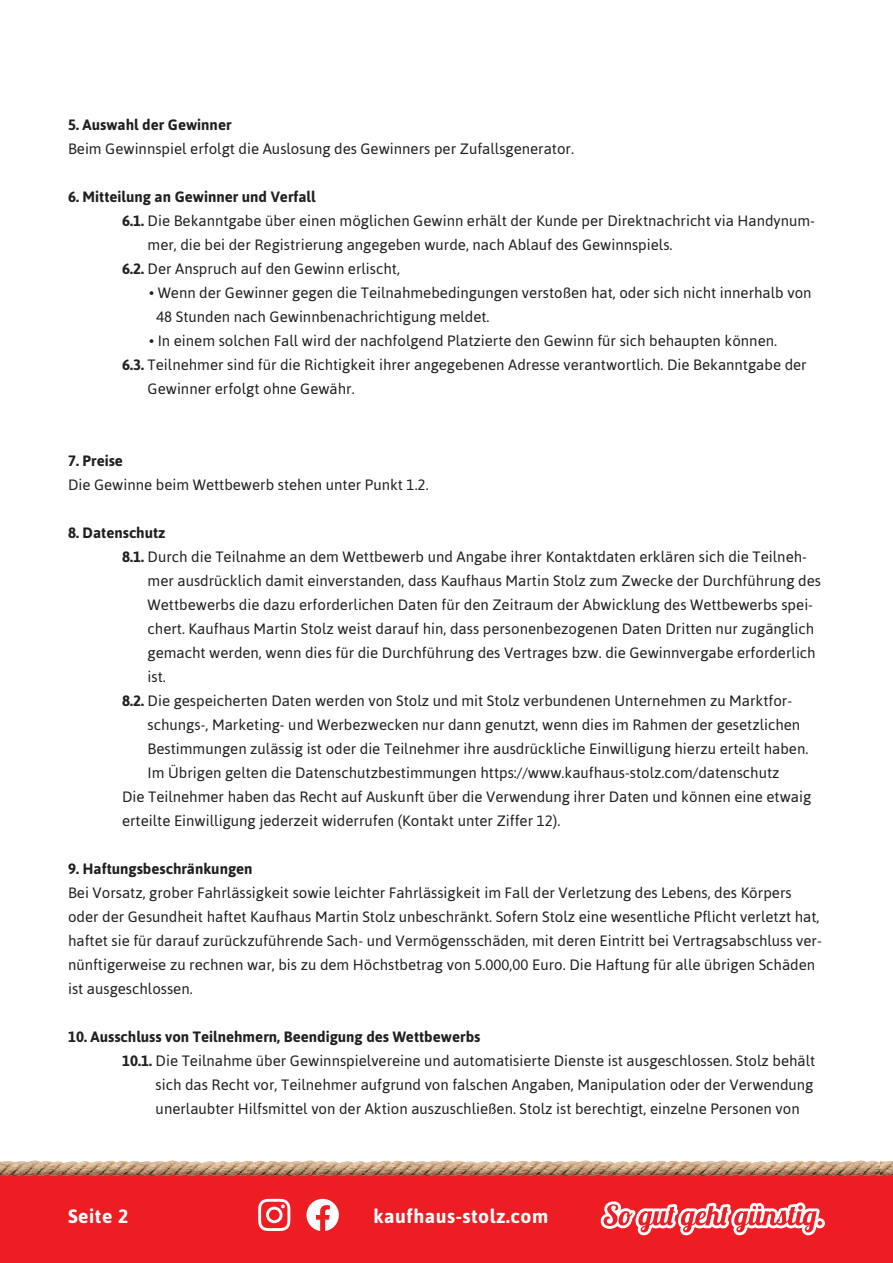
<style>
.page{position:relative;width:893px;height:1263px;background:#fff}
.page>*{position:absolute;margin:0;border:0;box-sizing:border-box;transform-origin:0 0}
.t1{font:700 19.35px "Asap";letter-spacing:.03em;color:#fff}
.t2{font:15px/24px "Asap";color:#231f20}
.t3{font:700 15px "Asap";color:#231f20}
.s1{font-weight:700}
</style>
<div class="page">
<div style="left:0;top:1174px;width:893px;height:89px;background:#ee1d23"></div>
<img style="left:0;top:1160px;width:880px;height:17px">
<svg style="left:601px;top:1201px;width:224px;height:34px"></svg>
<svg style="left:258px;top:1199px;width:32px;height:32px"></svg>
<svg style="left:306px;top:1199px;width:33px;height:32px"></svg>
<img style="left:880px;top:1161px;width:13px;height:15px">
<p class="t3" style="left:68px;top:116px;width:165px">5. Auswahl der Gewinner</p>
<p class="t2" style="left:68px;top:137px;width:507px">Beim Gewinnspiel erfolgt die Auslosung des Gewinners per Zufallsgenerator.</p>
<p class="t3" style="left:68px;top:188px;width:249px">6. Mitteilung an Gewinner und Verfall</p>
<p class="t2" style="left:122px;top:209px;width:694px"><span class="s1">6.1.</span> Die Bekanntgabe über einen möglichen Gewinn erhält der Kunde per Direktnachricht via Handynum-</p>
<p class="t2" style="left:148px;top:233px;width:526px">mer, die bei der Registrierung angegeben wurde, nach Ablauf des Gewinnspiels.</p>
<p class="t2" style="left:122px;top:257px;width:279px"><span class="s1">6.2.</span> Der Anspruch auf den Gewinn erlischt,</p>
<p class="t2" style="left:156px;top:281px;width:657px;text-indent:-7px">• Wenn der Gewinner gegen die Teilnahmebedingungen verstoßen hat, oder sich nicht innerhalb von<br>48 Stunden nach Gewinnbenachrichtigung meldet.</p>
<p class="t2" style="left:149px;top:329px;width:629px">• In einem solchen Fall wird der nachfolgend Platzierte den Gewinn für sich behaupten können.</p>
<p class="t2" style="left:122px;top:353px;width:686px"><span class="s1">6.3.</span> Teilnehmer sind für die Richtigkeit ihrer angegebenen Adresse verantwortlich. Die Bekanntgabe der</p>
<p class="t2" style="left:148px;top:377px;width:209px">Gewinner erfolgt ohne Gewähr.</p>
<p class="t3" style="left:68px;top:452px;width:56px">7. Preise</p>
<p class="t2" style="left:68px;top:473px;width:362px">Die Gewinne beim Wettbewerb stehen unter Punkt 1.2.</p>
<p class="t3" style="left:68px;top:524px;width:99px">8. Datenschutz</p>
<p class="t2" style="left:122px;top:545px;width:686px"><span class="s1">8.1.</span> Durch die Teilnahme an dem Wettbewerb und Angabe ihrer Kontaktdaten erklären sich die Teilneh-</p>
<p class="t2" style="left:148px;top:569px;width:675px">mer ausdrücklich damit einverstanden, dass Kaufhaus Martin Stolz zum Zwecke der Durchführung des</p>
<p class="t2" style="left:148px;top:593px;width:667px">Wettbewerbs die dazu erforderlichen Daten für den Zeitraum der Abwicklung des Wettbewerbs spei-</p>
<p class="t2" style="left:148px;top:617px;width:668px">chert. Kaufhaus Martin Stolz weist darauf hin, dass personenbezogenen Daten Dritten nur zugänglich</p>
<p class="t2" style="left:148px;top:641px;width:670px">gemacht werden, wenn dies für die Durchführung des Vertrages bzw. die Gewinnvergabe erforderlich</p>
<p class="t2" style="left:148px;top:665px;width:20px">ist.</p>
<p class="t2" style="left:122px;top:689px;width:672px"><span class="s1">8.2.</span> Die gespeicherten Daten werden von Stolz und mit Stolz verbundenen Unternehmen zu Marktfor-</p>
<p class="t2" style="left:148px;top:713px;width:654px">schungs-, Marketing- und Werbezwecken nur dann genutzt, wenn dies im Rahmen der gesetzlichen</p>
<p class="t2" style="left:148px;top:737px;width:662px">Bestimmungen zulässig ist oder die Teilnehmer ihre ausdrückliche Einwilligung hierzu erteilt haben.</p>
<p class="t2" style="left:148px;top:761px;width:633px">Im Übrigen gelten die Datenschutzbestimmungen https://www.kaufhaus-stolz.com/datenschutz</p>
<p class="t2" style="left:122px;top:785px;width:691px">Die Teilnehmer haben das Recht auf Auskunft über die Verwendung ihrer Daten und können eine etwaig</p>
<p class="t2" style="left:122px;top:809px;width:440px">erteilte Einwilligung jederzeit widerrufen (Kontakt unter Ziffer 12).</p>
<p class="t3" style="left:68px;top:860px;width:186px">9. Haftungsbeschränkungen</p>
<p class="t2" style="left:68px;top:881px;width:755px">Bei Vorsatz, grober Fahrlässigkeit sowie leichter Fahrlässigkeit im Fall der Verletzung des Lebens, des Körpers oder der Gesundheit haftet Kaufhaus Martin Stolz unbeschränkt. Sofern Stolz eine wesentliche Pflicht verletzt hat, haftet sie für darauf zurückzuführende Sach- und Vermögensschäden, mit deren Eintritt bei Vertragsabschluss ver&shy;nünftigerweise zu rechnen war, bis zu dem Höchstbetrag von 5.000,00 Euro. Die Haftung für alle übrigen Schäden ist ausgeschlossen.</p>
<p class="t3" style="left:68px;top:1028px;width:414px">10. Ausschluss von Teilnehmern, Beendigung des Wettbewerbs</p>
<p class="t2" style="left:122px;top:1049px;width:695px"><span class="s1">10.1.</span> Die Teilnahme über Gewinnspielvereine und automatisierte Dienste ist ausgeschlossen. Stolz behält</p>
<p class="t2" style="left:156px;top:1073px;width:659px">sich das Recht vor, Teilnehmer aufgrund von falschen Angaben, Manipulation oder der Verwendung</p>
<p class="t2" style="left:156px;top:1097px;width:646px">unerlaubter Hilfsmittel von der Aktion auszuschließen. Stolz ist berechtigt, einzelne Personen von</p>
<p class="t1" style="left:68px;top:1205px;width:62px">Seite 2</p>
<p class="t1" style="left:373px;top:1205px;width:177px">kaufhaus-stolz.com</p>
</div>
